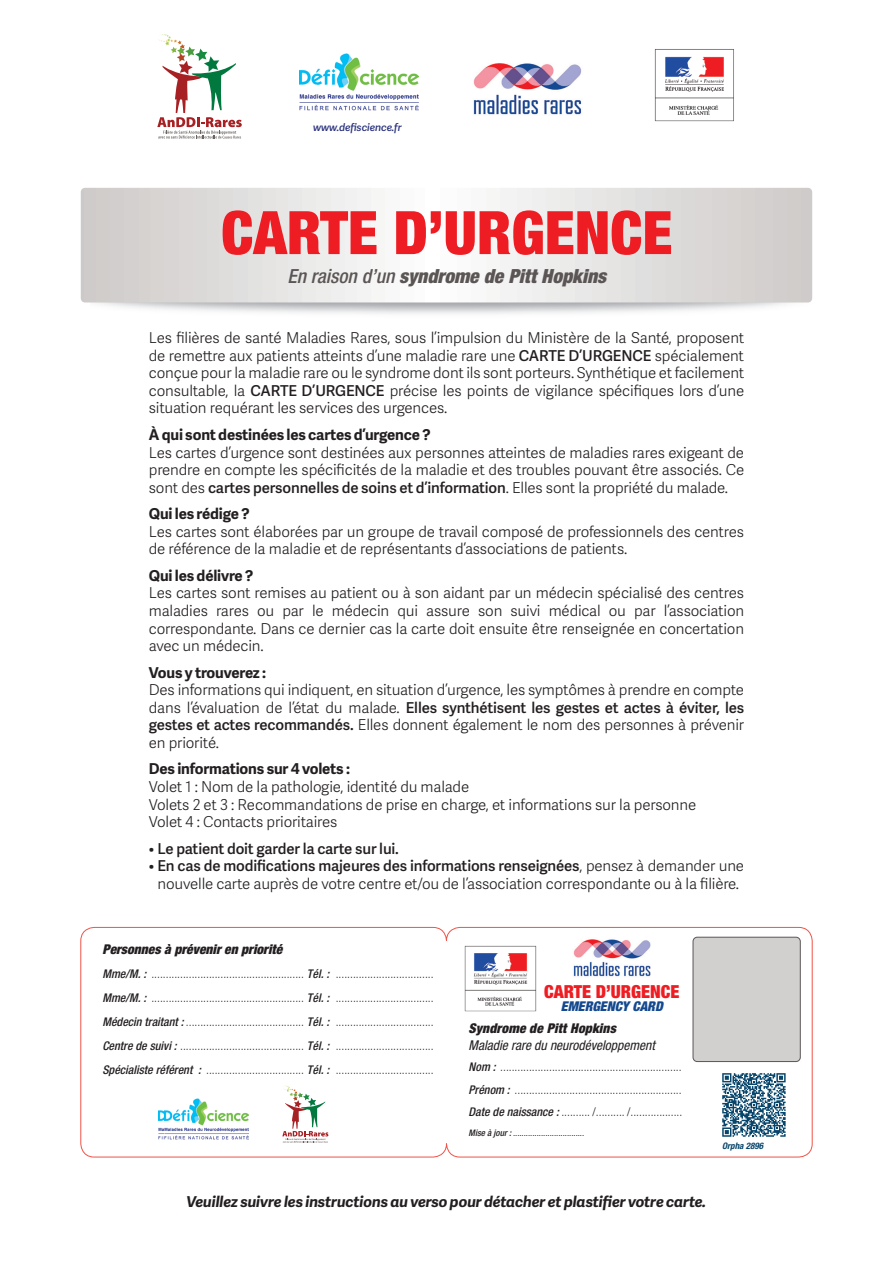
<style>
.page{position:relative;width:893px;height:1263px;background:#fff}
.page>*{position:absolute;margin:0;border:0;box-sizing:border-box;transform-origin:0 0}
.t1{font:900 condensed 60px "Helvetica Neue LT";color:#ee1d23}
.t2{font:italic 900 condensed 19.5px "Helvetica Neue LT";color:#5b5655}
.t3{font:900 condensed 18px "Helvetica Neue LT";color:#ee1d23}
.t4{font:300 15px/17.5px "Adelle Sans";letter-spacing:-.01em;color:#231f20;text-align:justify}
.t5{font:700 15px "Adelle Sans";letter-spacing:-.01em;color:#231f20}
.t6{font:italic 700 15px "Adelle Sans";letter-spacing:-.01em;color:#231f20}
.t7{font:600 15px "Adelle Sans";letter-spacing:-.01em;color:#231f20}
.t8{font:italic 900 condensed 13.5px "Helvetica Neue LT";color:#231f20}
.t9{font:italic condensed 13.5px "Helvetica Neue LT";color:#231f20}
.t10{font:italic 900 condensed 13.5px "Helvetica Neue LT";color:#14498f}
.t11{font:300 condensed 12px/24px "Helvetica Neue LT";color:#231f20;text-align:justify}
.t12{font:italic 600 10.5px "Adelle Sans";letter-spacing:-.01em;color:#2a327c}
.t13{font:condensed 9px "Helvetica Neue LT";color:#231f20}
.t14{font:italic 700 condensed 9px "Helvetica Neue LT";color:#07456b}
.s1{font-weight:500}
.s2{font-weight:600}
.s3{font-weight:300}
.s4{font-weight:500;font-style:italic}
</style>
<div class="page">
<svg style="left:80px;top:927px;width:733px;height:231px"></svg>
<img style="left:463px;top:944px;width:75px;height:68px">
<img style="left:569px;top:937px;width:86px;height:40px">
<div style="left:693px;top:937px;width:107px;height:124px;background:#d2d0cf;border-radius:4px"></div>
<div style="left:693px;top:937px;width:108px;height:125px;border:1px solid #5b5655;border-radius:4px"></div>
<svg style="left:282px;top:1086px;width:46px;height:57px"></svg>
<svg style="left:81px;top:188px;width:731px;height:114px"></svg>
<img style="left:158px;top:1096px;width:84px;height:45px">
<svg style="left:722px;top:1073px;width:64px;height:64px;background:#7094a9"></svg>
<img style="left:473px;top:63px;width:109px;height:52px">
<img style="left:654px;top:49px;width:80px;height:73px">
<svg style="left:157px;top:34px;width:85px;height:105px"></svg>
<img style="left:300px;top:53px;width:118px;height:58px">
<img style="left:164px;top:1097px;width:84px;height:45px">
<p class="t12" style="left:313px;top:119px;width:90px">www.defiscience.fr</p>
<h1 class="t1" style="left:221px;top:196px;width:453px">CARTE D’URGENCE</h1>
<h2 class="t2" style="left:287px;top:264px;width:320px"><span class="s1">En raison d’un</span> syndrome de Pitt Hopkins</h2>
<p class="t4" style="left:149px;top:329px;width:597px">Les filières de santé Maladies Rares, sous l’impulsion du Ministère de la Santé, proposent de remettre aux patients atteints d’une maladie rare une <span class="s2">CARTE D’URGENCE</span> spécialement conçue pour la maladie rare ou le syndrome dont ils sont porteurs. Synthétique et facilement consultable, la <span class="s2">CARTE D’URGENCE</span> précise les points de vigilance spécifiques lors d’une situation requérant les services des urgences.</p>
<p class="t5" style="left:149px;top:424px;width:283px">À qui sont destinées les cartes d’urgence ?</p>
<p class="t4" style="left:149px;top:443px;width:597px">Les cartes d’urgence sont destinées aux personnes atteintes de maladies rares exigeant de prendre en compte les spécificités de la maladie et des troubles pouvant être associés. Ce sont des <span class="s2">cartes personnelles de soins et d’information</span>. Elles sont la propriété du malade.</p>
<p class="t5" style="left:149px;top:503px;width:102px">Qui les rédige ?</p>
<p class="t4" style="left:149px;top:522px;width:597px">Les cartes sont élaborées par un groupe de travail composé de professionnels des centres de référence de la maladie et de représentants d’associations de patients.</p>
<p class="t5" style="left:149px;top:564px;width:106px">Qui les délivre ?</p>
<p class="t4" style="left:149px;top:584px;width:597px">Les cartes sont remises au patient ou à son aidant par un médecin spécialisé des centres maladies rares ou par le médecin qui assure son suivi médical ou par l’association correspondante. Dans ce dernier cas la carte doit ensuite être renseignée en concertation avec un médecin.</p>
<p class="t5" style="left:149px;top:661px;width:119px">Vous y trouverez :</p>
<p class="t4" style="left:149px;top:681px;width:597px">Des informations qui indiquent, en situation d’urgence, les symptômes à prendre en compte dans l’évaluation de l’état du malade. <span class="s2">Elles synthétisent les gestes et actes à éviter, les gestes et actes recommandés.</span> Elles donnent également le nom des personnes à prévenir en priorité.</p>
<p class="t5" style="left:149px;top:758px;width:203px">Des informations sur 4 volets :</p>
<p class="t4" style="left:149px;top:777px;width:549px;text-align:left">Volet 1 : Nom de la pathologie, identité du malade<br>Volets 2 et 3 : Recommandations de prise en charge, et informations sur la personne<br>Volet 4 : Contacts prioritaires</p>
<p class="t7" style="left:149px;top:837px;width:252px"><span class="s3">•</span> Le patient doit garder la carte sur lui.</p>
<p class="t4" style="left:149px;top:856px;width:597px;text-align:center">• <span class="s2">En cas de modifications majeures des informations renseignées</span>, pensez à demander une nouvelle carte auprès de votre centre et/ou de l’association correspondante ou à la filière.</p>
<p class="t8" style="left:102px;top:941px;width:181px">Personnes à prévenir en priorité</p>
<p class="t11" style="left:102px;top:962px;width:333px"><span class="s4">Mme/M. :</span> ..................................................... <span class="s4">Tél. :</span> ..................................<br><span class="s4">Mme/M. :</span> ..................................................... <span class="s4">Tél. :</span> ..................................<br><span class="s4">Médecin traitant :</span> ......................................... <span class="s4">Tél. :</span> ..................................<br><span class="s4">Centre de suivi :</span> ........................................... <span class="s4">Tél. :</span> ..................................<br><span class="s4">Spécialiste référent :</span> .................................. <span class="s4">Tél. :</span> ..................................</p>
<p class="t3" style="left:544px;top:980px;width:137px">CARTE D’URGENCE</p>
<p class="t10" style="left:561px;top:998px;width:103px">EMERGENCY CARD</p>
<p class="t8" style="left:469px;top:1020px;width:149px">Syndrome de Pitt Hopkins</p>
<p class="t9" style="left:469px;top:1037px;width:188px">Maladie rare du neurodéveloppement</p>
<p class="t11" style="left:469px;top:1056px;width:215px;line-height:22.5px"><span class="s4">Nom :</span> ...............................................................<br><span class="s4">Prénom :</span> ..........................................................<br><span class="s4">Date de naissance :</span> .......... /.......... /..................</p>
<p class="t13" style="left:469px;top:1127px;width:117px"><span class="s4">Mise à jour :</span> .................................</p>
<p class="t14" style="left:722px;top:1140px;width:42px">Orpha 2896</p>
<p class="t6" style="left:187px;top:1191px;width:521px">Veuillez suivre les instructions au verso pour détacher et plastifier votre carte.</p>
</div>
